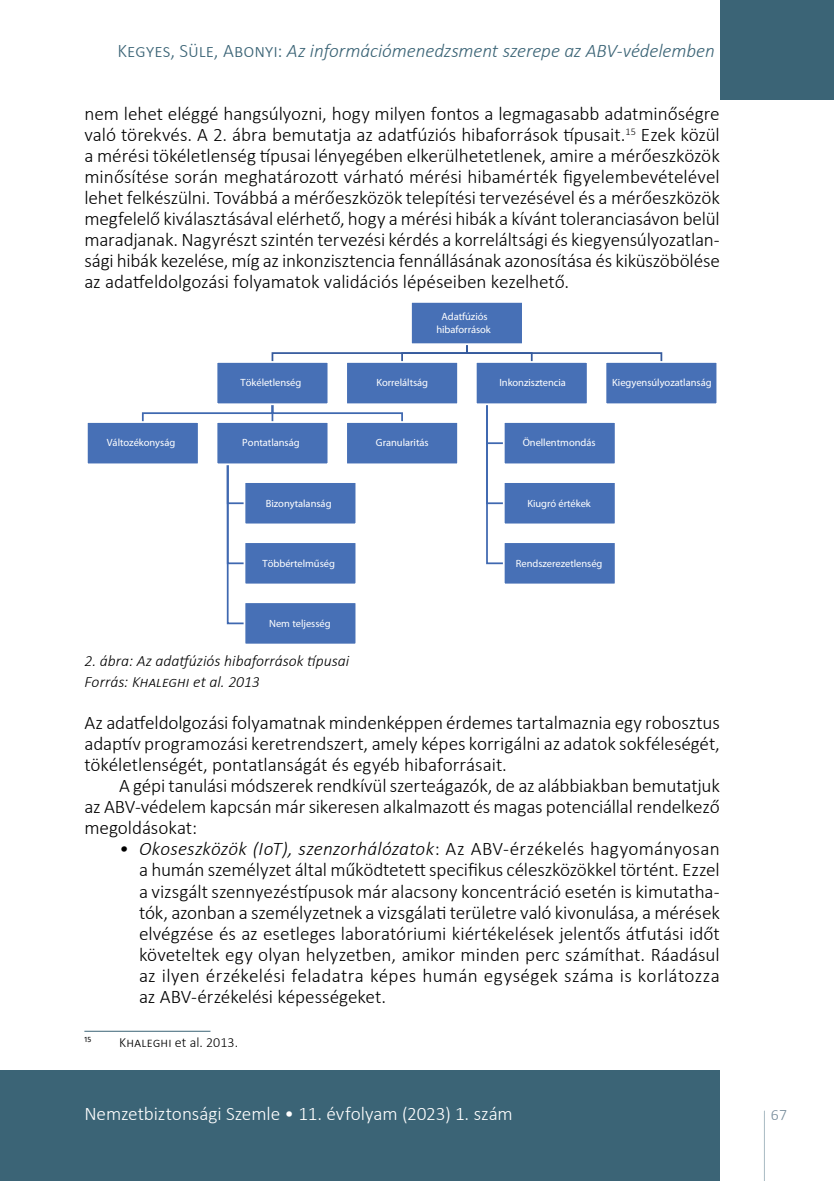
<style>
.page{position:relative;width:834px;height:1181px;background:#fff}
.page>*{position:absolute;margin:0;border:0;box-sizing:border-box;transform-origin:0 0}
.t1{font:300 19.25px/21px "Calibri";letter-spacing:-.01em;color:#000;text-align:justify}
.t2{font:italic 300 19.25px "Calibri";letter-spacing:-.01em;color:#3b6476}
.t3{font:300 19.25px "Calibri";letter-spacing:-.005em;color:#fff}
.t4{font:italic 300 15.75px/21px "Calibri";color:#000}
.t5{font:300 15.75px "Calibri";color:#778c9b}
.t6{font:300 14px "Calibri";letter-spacing:.01em;color:#000}
.t7{font:10.5px/13.3px "Myriad Pro";letter-spacing:-.005em;color:#fff;text-align:center}
.t8{font:8.22px "Calibri";color:#000}
.s1{font-style:normal}
.s2{font-style:italic}
</style>
<div class="page">
<svg style="left:764px;top:1110px;width:1px;height:71px"></svg>
<div style="left:719px;top:0;width:114px;height:99px;background:#3b6476"></div>
<div style="left:0;top:1070px;width:719px;height:111px;background:#3b6476"></div>
<svg style="left:486px;top:405px;width:17px;height:160px"></svg>
<svg style="left:226px;top:465px;width:17px;height:160px"></svg>
<svg style="left:141px;top:405px;width:262px;height:16px"></svg>
<svg style="left:271px;top:345px;width:392px;height:16px"></svg>
<div style="left:411px;top:302px;width:111px;height:42px;background:#4770b6"></div>
<div style="left:410px;top:301px;width:113px;height:44px;border:2px solid #fff"></div>
<div style="left:216px;top:362px;width:112px;height:42px;background:#4770b6"></div>
<div style="left:215px;top:361px;width:114px;height:44px;border:2px solid #fff"></div>
<div style="left:87px;top:422px;width:112px;height:42px;background:#4770b6"></div>
<div style="left:86px;top:421px;width:113px;height:44px;border:2px solid #fff"></div>
<div style="left:216px;top:422px;width:112px;height:42px;background:#4770b6"></div>
<div style="left:215px;top:421px;width:114px;height:44px;border:2px solid #fff"></div>
<div style="left:244px;top:482px;width:112px;height:42px;background:#4770b6"></div>
<div style="left:243px;top:481px;width:114px;height:44px;border:2px solid #fff"></div>
<div style="left:244px;top:542px;width:112px;height:42px;background:#4770b6"></div>
<div style="left:243px;top:541px;width:114px;height:44px;border:2px solid #fff"></div>
<div style="left:244px;top:602px;width:112px;height:42px;background:#4770b6"></div>
<div style="left:243px;top:601px;width:114px;height:44px;border:2px solid #fff"></div>
<div style="left:346px;top:422px;width:112px;height:42px;background:#4770b6"></div>
<div style="left:345px;top:421px;width:114px;height:44px;border:2px solid #fff"></div>
<div style="left:346px;top:362px;width:112px;height:42px;background:#4770b6"></div>
<div style="left:345px;top:361px;width:114px;height:44px;border:2px solid #fff"></div>
<div style="left:475px;top:362px;width:112px;height:42px;background:#4770b6"></div>
<div style="left:475px;top:361px;width:113px;height:44px;border:2px solid #fff"></div>
<div style="left:503px;top:422px;width:112px;height:42px;background:#4770b6"></div>
<div style="left:503px;top:421px;width:113px;height:44px;border:2px solid #fff"></div>
<div style="left:503px;top:482px;width:112px;height:42px;background:#4770b6"></div>
<div style="left:503px;top:481px;width:113px;height:44px;border:2px solid #fff"></div>
<div style="left:503px;top:542px;width:112px;height:42px;background:#4770b6"></div>
<div style="left:503px;top:541px;width:113px;height:44px;border:2px solid #fff"></div>
<div style="left:605px;top:362px;width:112px;height:42px;background:#4770b6"></div>
<div style="left:604px;top:361px;width:114px;height:44px;border:2px solid #fff"></div>
<hr style="left:84px;top:1031px;width:126px;height:1px;background:#3b6476">
<p class="t2" style="left:117px;top:39px;width:598px"><span class="s1">Kegyes, Süle, Abonyi:</span> Az információmenedzsment szerepe az ABV-védelemben</p>
<p class="t1" style="left:84px;top:103px;width:636px">nem lehet eléggé hangsúlyozni, hogy milyen fontos a legmagasabb adatminőségre való törekvés. A -2. ábra bemutatja az adatfúziós hibaforrások típusait.<sup>15</sup> Ezek közül a mérési tökéletlenség típusai lényegében elkerülhetetlenek, amire a mérőeszközök minősítése során meghatározott várható mérési hibamérték figyelembevételével lehet felkészülni. Továbbá a mérőeszközök telepítési tervezésével és a mérőeszközök megfelelő kiválasztásával elérhető, hogy a mérési hibák a kívánt toleranciasávon belül maradjanak. Nagyrészt szintén tervezési kérdés a korreláltsági és kiegyensúlyozatlan&shy;sági hibák kezelése, míg az inkonzisztencia fennállásának azonosítása és kiküszöbölése az adatfeldolgozási folyamatok validációs lépéseiben kezelhető.</p>
<p class="t7" style="left:436px;top:309px;width:56px">Adatfúziós hibaforrások</p>
<p class="t7" style="left:240px;top:376px;width:62px">Tökéletlenség</p>
<p class="t7" style="left:376px;top:376px;width:53px">Korreláltság</p>
<p class="t7" style="left:499px;top:376px;width:68px">Inkonzisztencia</p>
<p class="t7" style="left:612px;top:376px;width:101px">Kiegyensúlyozatlanság</p>
<p class="t7" style="left:107px;top:436px;width:70px">Változékonyság</p>
<p class="t7" style="left:242px;top:436px;width:59px">Pontatlanság</p>
<p class="t7" style="left:376px;top:436px;width:54px">Granularitás</p>
<p class="t7" style="left:522px;top:436px;width:74px">Önellentmondás</p>
<p class="t7" style="left:266px;top:496px;width:67px">Bizonytalanság</p>
<p class="t7" style="left:527px;top:496px;width:65px">Kiugró értékek</p>
<p class="t7" style="left:262px;top:556px;width:74px">Többértelműség</p>
<p class="t7" style="left:515px;top:556px;width:88px">Rendszerezetlenség</p>
<p class="t7" style="left:269px;top:616px;width:63px">Nem teljesség</p>
<p class="t4" style="left:84px;top:650px;width:266px">2. ábra: Az adatfúziós hibaforrások típusai<br>Forrás: Khaleghi et al. 2013</p>
<p class="t1" style="left:84px;top:712px;width:636px">Az adatfeldolgozási folyamatnak mindenképpen érdemes tartalmaznia egy robosztus adaptív programozási keretrendszert, amely képes korrigálni az adatok sokféleségét, tökéletlenségét, pontatlanságát és egyéb hibaforrásait.</p>
<p class="t1" style="left:84px;top:775px;width:636px;text-indent:35px">A gépi tanulási módszerek rendkívül szerteágazók, de az alábbiakban bemutatjuk az ABV-védelem kapcsán már sikeresen alkalmazott és magas potenciállal rendelkező megoldásokat:</p>
<p class="t1" style="left:139px;top:838px;width:582px;text-indent:-20px"><span class="s2">• Okoseszközök (IoT), szenzorhálózatok</span>: Az ABV-érzékelés hagyományosan a humán személyzet által működtetett specifikus céleszközökkel történt. Ezzel a vizsgált szennyezéstípusok már alacsony koncentráció esetén is kimutatha&shy;tók, azonban a személyzetnek a vizsgálati területre való kivonulása, a mérések elvégzése és az esetleges laboratóriumi kiértékelések jelentős átfutási időt követeltek egy olyan helyzetben, amikor minden perc számíthat. Ráadásul az ilyen érzékelési feladatra képes humán egységek száma is korlátozza az ABV-érzékelési képességeket.</p>
<p class="t8" style="left:84px;top:1034px;width:8px">15</p>
<p class="t6" style="left:119px;top:1033px;width:120px">Khaleghi et al. 2013.</p>
<p class="t3" style="left:84px;top:1102px;width:430px">Nemzetbiztonsági Szemle • 11. évfolyam (2023) 1. szám</p>
<p class="t5" style="left:770px;top:1105px;width:18px">67</p>
</div>
